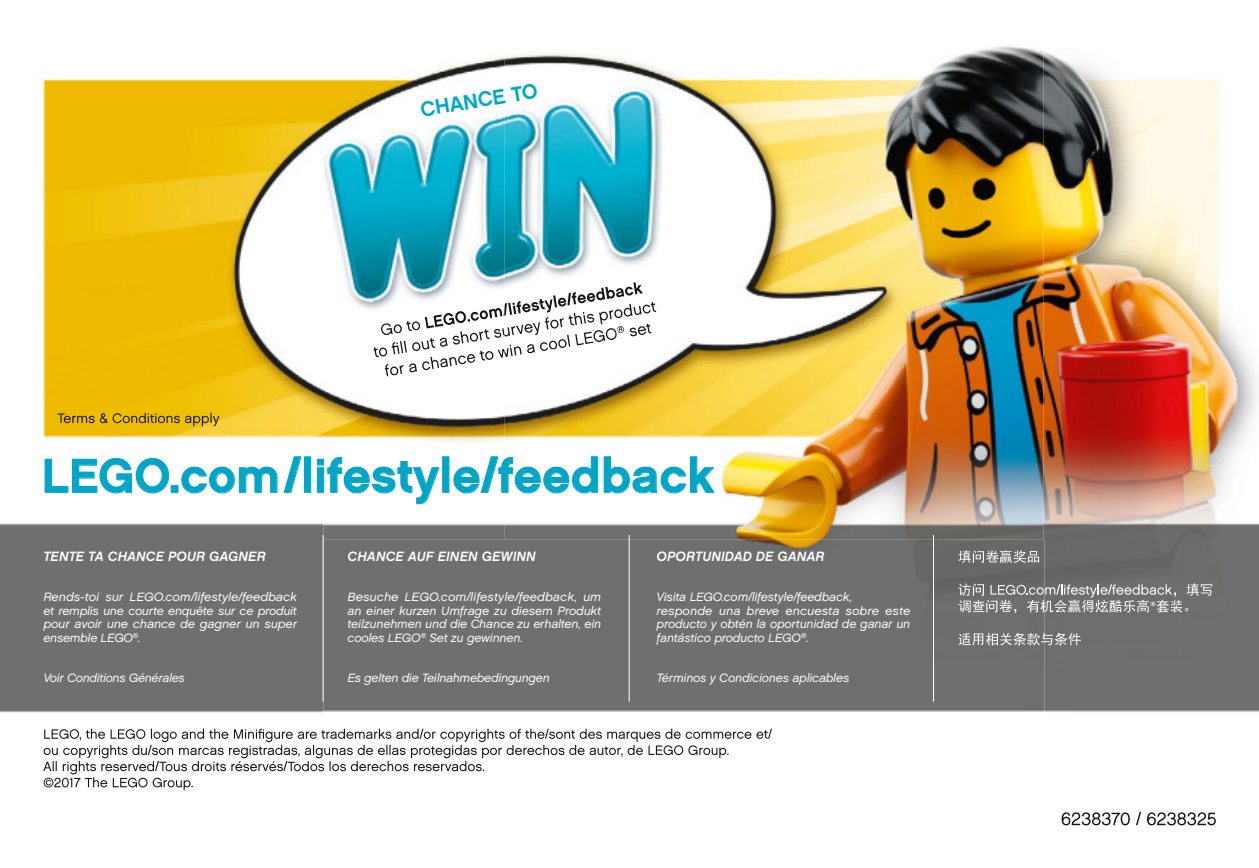
<style>
.page{position:relative;width:1259px;height:868px;background:#fff}
.page>*{position:absolute;margin:0;border:0;box-sizing:border-box;transform-origin:0 0}
.t1{font:700 47.7px "LEGO Chalet 60";letter-spacing:.015em;color:#00a5c8}
.t2{font:700 21px "LEGO Chalet 60";color:#00a7c6}
.t3{font:italic 700 13.5px "LEGO Chalet 60";letter-spacing:.02em;color:#fff}
.t4{font:italic 12px/13.5px "LEGO Chalet 60";color:#fff;text-align:justify}
</style>
<div class="page">
<img style="left:38px;top:46px;width:1005px;height:493px">
<img style="left:1043px;top:51px;width:216px;height:775px">
<img style="left:323px;top:539px;width:721px;height:287px">
<img style="left:0;top:495px;width:323px;height:296px">
<img style="left:57px;top:413px;width:162px;height:13px">
<hr style="left:322px;top:535px;width:1px;height:166px;background:#fff">
<hr style="left:628px;top:535px;width:2px;height:166px;background:#fff">
<hr style="left:933px;top:535px;width:1px;height:166px;background:#fff">
<img style="left:380px;top:318px;width:41px;height:6px">
<img style="left:424px;top:303px;width:81px;height:21px">
<img style="left:505px;top:281px;width:138px;height:18px">
<img style="left:373px;top:324px;width:132px;height:37px">
<img style="left:505px;top:299px;width:152px;height:41px">
<img style="left:384px;top:345px;width:121px;height:32px">
<img style="left:505px;top:327px;width:112px;height:30px">
<svg style="left:617px;top:325px;width:7px;height:8px"></svg>
<img style="left:624px;top:323px;width:28px;height:15px">
<svg style="left:44px;top:458px;width:125px;height:35px"></svg>
<div style="left:171px;top:485px;width:7px;height:7px;border:1px solid #00a5c8"></div>
<svg style="left:181px;top:456px;width:121px;height:37px"></svg>
<div style="left:304px;top:456px;width:7px;height:36px;border:1px solid #00a5c8"></div>
<div style="left:317px;top:459px;width:7px;height:6px;border:1px solid #00a5c8"></div>
<div style="left:317px;top:467px;width:7px;height:25px;border:1px solid #00a5c8"></div>
<svg style="left:327px;top:457px;width:113px;height:47px"></svg>
<div style="left:442px;top:456px;width:7px;height:36px;border:1px solid #00a5c8"></div>
<svg style="left:453px;top:456px;width:262px;height:37px"></svg>
<svg style="left:958px;top:550px;width:81px;height:13px"></svg>
<svg style="left:958px;top:583px;width:254px;height:30px;background:#8c8c8a"></svg>
<svg style="left:958px;top:632px;width:123px;height:13px;background:#979796"></svg>
<img style="left:323px;top:728px;width:449px;height:14px">
<img style="left:44px;top:728px;width:279px;height:14px">
<img style="left:323px;top:744px;width:405px;height:14px">
<img style="left:44px;top:744px;width:279px;height:14px">
<img style="left:323px;top:761px;width:161px;height:13px">
<img style="left:43px;top:761px;width:280px;height:13px">
<img style="left:44px;top:777px;width:149px;height:13px">
<img style="left:1061px;top:811px;width:154px;height:14px">
<h2 class="t2" style="left:419px;top:96px;width:120px;rotate:-9deg">CHANCE TO</h2>
<h1 class="t1" style="left:42px;top:445px;width:673px">LEGO.com/lifestyle/feedback</h1>
<p class="t3" style="left:44px;top:548px;width:224px">TENTE TA CHANCE POUR GAGNER</p>
<p class="t4" style="left:44px;top:590px;width:255px">Rends-toi sur LEGO.com/lifestyle/feedback et remplis une courte enquête sur ce produit pour avoir une chance de gagner un super ensemble LEGO<sup>®</sup>.</p>
<p class="t4" style="left:44px;top:671px;width:143px">Voir Conditions Générales</p>
<p class="t3" style="left:348px;top:548px;width:190px">CHANCE AUF EINEN GEWINN</p>
<p class="t4" style="left:348px;top:590px;width:255px">Besuche LEGO.com/lifestyle/feedback, um an einer kurzen Umfrage zu diesem Produkt teilzunehmen und die Chance zu erhalten, ein cooles LEGO<sup>®</sup> Set zu gewinnen.</p>
<p class="t4" style="left:348px;top:671px;width:203px">Es gelten die Teilnahmebedingungen</p>
<p class="t3" style="left:657px;top:548px;width:169px">OPORTUNIDAD DE GANAR</p>
<p class="t4" style="left:657px;top:590px;width:255px;text-align:left">Visita LEGO.com/lifestyle/feedback, responde una breve encuesta sobre este producto y obtén la oportunidad de ganar un fantástico producto LEGO<sup>®</sup>.</p>
<p class="t4" style="left:657px;top:671px;width:194px">Términos y Condiciones aplicables</p>
</div>
